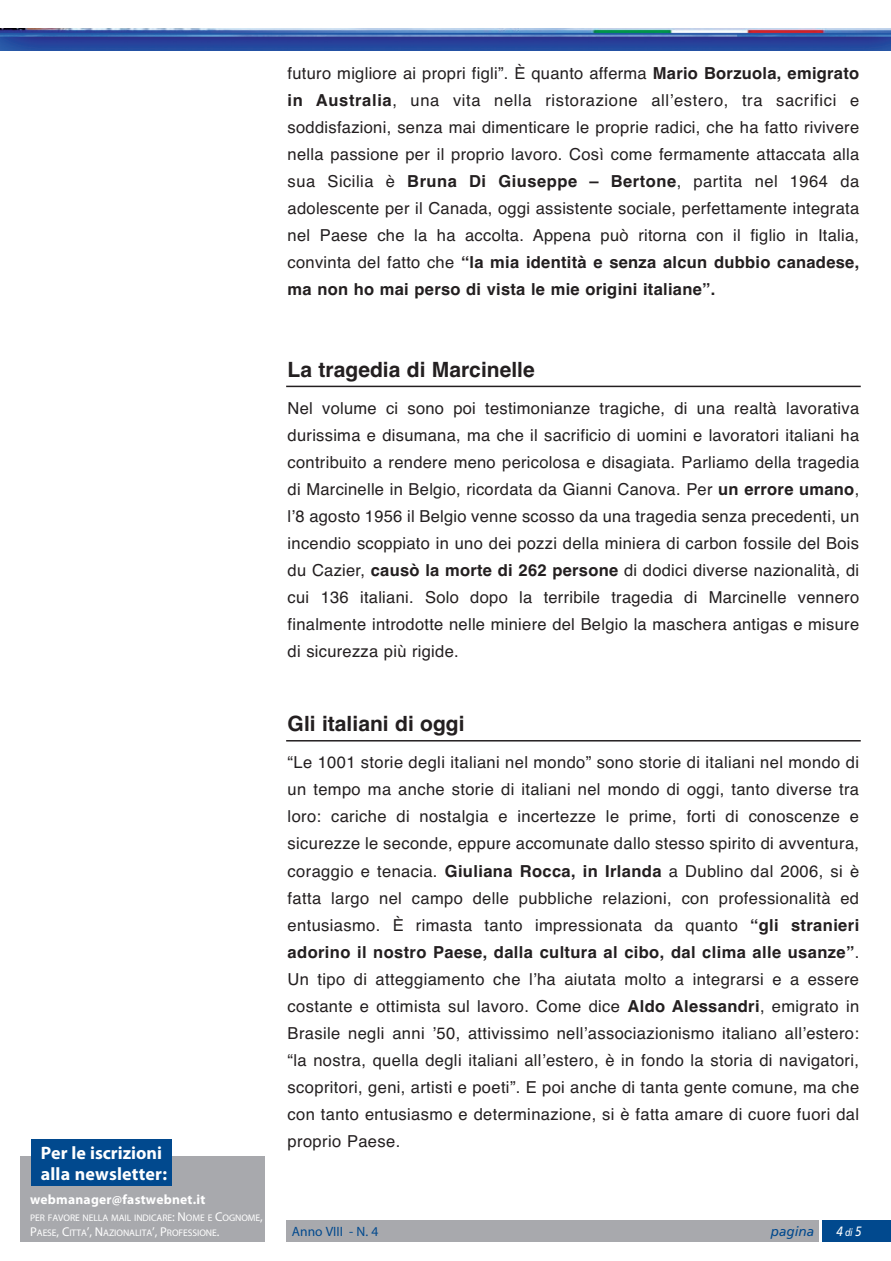
<style>
.page{position:relative;width:891px;height:1261px;background:#fff}
.page>*{position:absolute;margin:0;border:0;box-sizing:border-box;transform-origin:0 0}
.t1{font:700 21px "Helvetica";color:#231f20}
.t2{font:700 18px/21.6px "Myriad Pro";letter-spacing:.005em;color:#fff}
.t3{font:16.5px/27px "Helvetica";letter-spacing:.015em;color:#231f20;text-align:justify}
.t4{font:700 13.5px "Myriad Pro";letter-spacing:.015em;color:#fff}
.t5{font:13.5px "Myriad Pro";color:#01498e}
.t6{font:italic 13.5px "Frutiger";color:#01498e}
.t7{font:italic 13.5px "Frutiger";color:#fff;scale:.85 1}
.t8{font:9.6px/15px "Myriad Pro";letter-spacing:-.005em;color:#fff}
.s1{font-size:12.75px}
.s2{font-weight:700}
.s3{font-size:10.5px}
</style>
<div class="page">
<div style="left:20px;top:1156px;width:245px;height:85px;background:#a8a9ad"></div>
<div style="left:286px;top:1219px;width:531px;height:22px;background:#a8a9ad"></div>
<div style="left:822px;top:1219px;width:68px;height:22px;background:#01498e"></div>
<div style="left:31px;top:1139px;width:140px;height:46px;background:#01498e"></div>
<img style="left:0;top:29px;width:890px;height:21px">
<hr style="left:286px;top:385px;width:574px;height:2px;background:#231f20">
<hr style="left:286px;top:740px;width:574px;height:1px;background:#231f20">
<p class="t2" style="left:41px;top:1141px;width:128px">Per le iscrizioni alla newsletter:</p>
<p class="t4" style="left:30px;top:1191px;width:177px">webmanager@fastwebnet.it</p>
<p class="t8" style="left:30px;top:1210px;width:234px">PER FAVORE NELLA MAIL INDICARE<span class="s1">: N</span>OME E <span class="s1">C</span>OGNOME<span class="s1">,<br>P</span>AESE<span class="s1">, C</span>ITTA<span class="s1">’, N</span>AZIONALITA<span class="s1">’, P</span>ROFESSIONE<span class="s1">.</span></p>
<p class="t3" style="left:287px;top:61px;width:573px">futuro migliore ai propri figli”. È quanto afferma <span class="s2">Mario Borzuola, emigrato in Australia</span>, una vita nella ristorazione allʼestero, tra sacrifici e soddisfazioni, senza mai dimenticare le proprie radici, che ha fatto rivivere nella passione per il proprio lavoro. Così come fermamente attaccata alla sua Sicilia è <span class="s2">Bruna Di Giuseppe – Bertone</span>, partita nel 1964 da adolescente per il Canada, oggi assistente sociale, perfettamente integrata nel Paese che la ha accolta. Appena può ritorna con il figlio in Italia, convinta del fatto che <span class="s2">“la mia identità e senza alcun dubbio canadese, ma non ho mai perso di vista le mie origini italiane”.</span></p>
<p class="t1" style="left:287px;top:362px;width:248px">La tragedia di Marcinelle</p>
<p class="t3" style="left:287px;top:396px;width:573px">Nel volume ci sono poi testimonianze tragiche, di una realtà lavorativa durissima e disumana, ma che il sacrificio di uomini e lavoratori italiani ha contribuito a rendere meno pericolosa e disagiata. Parliamo della tragedia di Marcinelle in Belgio, ricordata da Gianni Canova. Per <span class="s2">un errore umano</span>, lʼ8 agosto 1956 il Belgio venne scosso da una tragedia senza precedenti, un incendio scoppiato in uno dei pozzi della miniera di carbon fossile del Bois du Cazier, <span class="s2">causò la morte di 262 persone</span> di dodici diverse nazionalità, di cui 136 italiani. Solo dopo la terribile tragedia di Marcinelle vennero finalmente introdotte nelle miniere del Belgio la maschera antigas e misure di sicurezza più rigide.</p>
<p class="t1" style="left:287px;top:716px;width:178px">Gli italiani di oggi</p>
<p class="t3" style="left:287px;top:750px;width:573px">“Le 1001 storie degli italiani nel mondo” sono storie di italiani nel mondo di un tempo ma anche storie di italiani nel mondo di oggi, tanto diverse tra loro: cariche di nostalgia e incertezze le prime, forti di conoscenze e sicurezze le seconde, eppure accomunate dallo stesso spirito di avventura, coraggio e tenacia. <span class="s2">Giuliana Rocca, in Irlanda</span> a Dublino dal 2006, si è fatta largo nel campo delle pubbliche relazioni, con professionalità ed entusiasmo. È rimasta tanto impressionata da quanto <span class="s2">“gli stranieri adorino il nostro Paese, dalla cultura al cibo, dal clima alle usanze”</span>.<br>Un tipo di atteggiamento che lʼha aiutata molto a integrarsi e a essere costante e ottimista sul lavoro. Come dice <span class="s2">Aldo Alessandri</span>, emigrato in Brasile negli anni ʼ50, attivissimo nellʼassociazionismo italiano allʼestero: “la nostra, quella degli italiani allʼestero, è in fondo la storia di navigatori, scopritori, geni, artisti e poeti”. E poi anche di tanta gente comune, ma che con tanto entusiasmo e determinazione, si è fatta amare di cuore fuori dal proprio Paese.</p>
<p class="t5" style="left:292px;top:1226px;width:88px">Anno VIII - N. 4</p>
<p class="t6" style="left:770px;top:1225px;width:45px">pagina</p>
<p class="t7" style="left:836px;top:1225px;width:31px">4 <span class="s3">di</span> 5</p>
</div>
